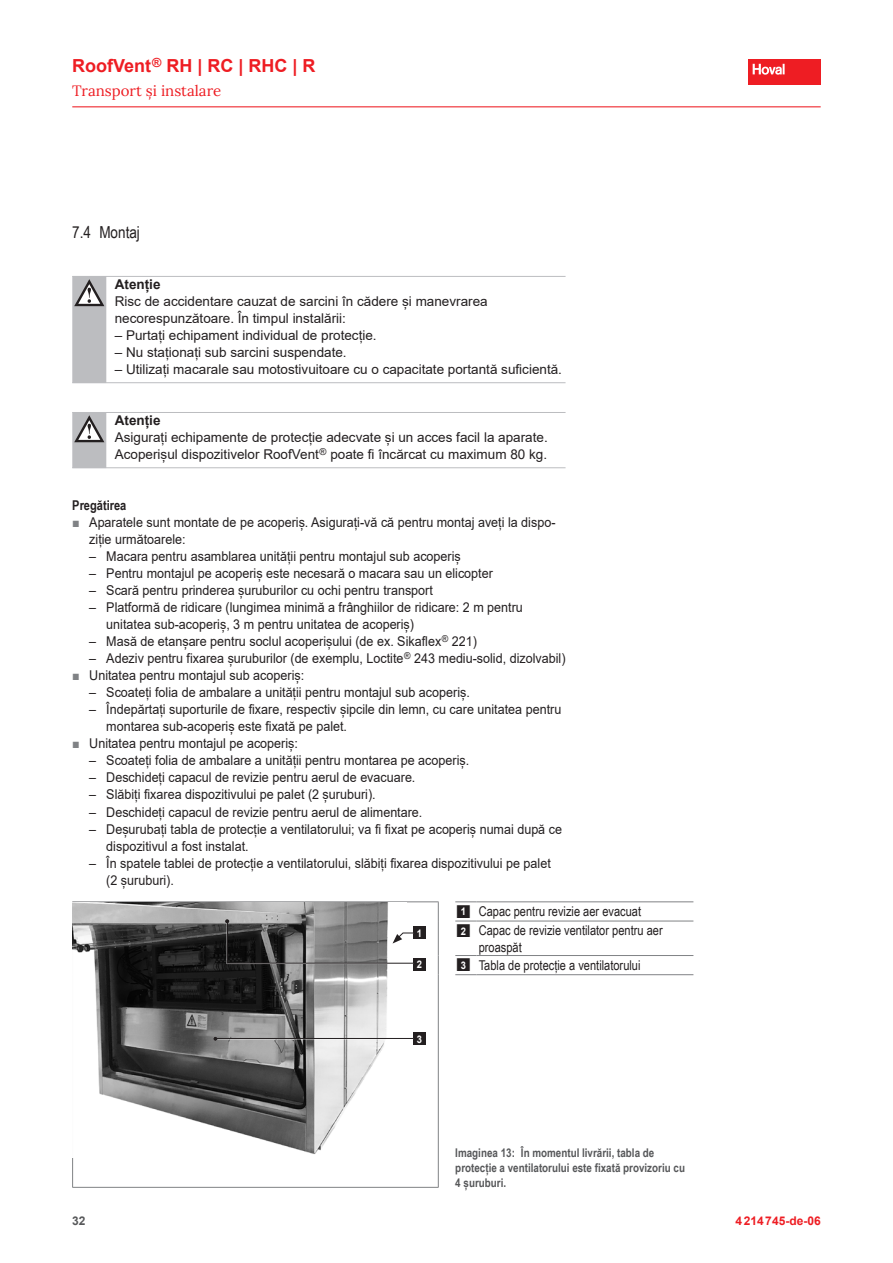
<style>
.page{position:relative;width:893px;height:1263px;background:#fff}
.page>*{position:absolute;margin:0;border:0;box-sizing:border-box;transform-origin:0 0}
.t1{font:700 18px "Arial";color:#ee1d23}
.t2{font:16.5px "Arial Narrow";color:#231f20}
.t3{font:15px "Lora";color:#ee1d23}
.t4{font:13.5px/17px "Arial";color:#231f20;scale:.93 1}
.t5{font:13.5px/17px "Arial";color:#231f20}
.t6{font:13.5px/17px "Arial Narrow";color:#231f20}
.t7{font:700 13.5px "Arial";color:#231f20}
.t8{font:700 13.5px "Arial Narrow";color:#231f20}
.t9{font:700 12px/15px "Arial Narrow";color:#57585a}
.t10{font:700 12px "Arial";color:#ee1d23}
.t11{font:700 12px "Arial";color:#57585a}
.t12{font:700 10.5px "Arial";color:#fff;scale:.9 1}
.s1{color:#808285}
.s2{font-family:"Arial";font-size:27.75px}
.s3{font-family:"Arial";font-weight:700;font-size:10.5px;color:#fff}
</style>
<div class="page">
<div style="left:72px;top:276px;width:34px;height:107px;background:#bcbdc0"></div>
<hr style="left:72px;top:276px;width:494px;height:1px;background:#bcbdc0">
<hr style="left:72px;top:382px;width:494px;height:1px;background:#bcbdc0">
<div style="left:72px;top:412px;width:34px;height:56px;background:#bcbdc0"></div>
<hr style="left:72px;top:412px;width:494px;height:1px;background:#bcbdc0">
<hr style="left:72px;top:467px;width:494px;height:1px;background:#bcbdc0">
<svg style="left:74px;top:279px;width:30px;height:27px"></svg>
<svg style="left:74px;top:415px;width:30px;height:27px"></svg>
<hr style="left:72px;top:1187px;width:367px;height:1px;background:#808285">
<hr style="left:477px;top:921px;width:216px;height:1px;background:#808285">
<hr style="left:477px;top:901px;width:216px;height:1px;background:#808285">
<svg style="left:455px;top:921px;width:22px;height:1px"></svg>
<svg style="left:455px;top:901px;width:22px;height:1px"></svg>
<svg style="left:455px;top:955px;width:22px;height:1px"></svg>
<hr style="left:477px;top:955px;width:216px;height:1px;background:#808285">
<svg style="left:455px;top:974px;width:22px;height:1px"></svg>
<hr style="left:477px;top:974px;width:216px;height:1px;background:#808285">
<hr style="left:72px;top:901px;width:367px;height:1px;background:#808285">
<svg style="left:72px;top:902px;width:1px;height:19px"></svg>
<hr style="left:72px;top:921px;width:1px;height:34px;background:#808285">
<hr style="left:72px;top:975px;width:1px;height:212px;background:#808285">
<svg style="left:438px;top:902px;width:1px;height:19px"></svg>
<hr style="left:438px;top:921px;width:1px;height:34px;background:#808285">
<svg style="left:438px;top:955px;width:1px;height:20px"></svg>
<hr style="left:438px;top:975px;width:1px;height:212px;background:#808285">
<img style="left:73px;top:902px;width:315px;height:252px">
<div style="left:413px;top:926px;width:13px;height:13px;background:#231f20"></div>
<div style="left:413px;top:958px;width:13px;height:12px;background:#231f20"></div>
<div style="left:413px;top:1032px;width:13px;height:13px;background:#231f20"></div>
<hr style="left:215px;top:1038px;width:198px;height:1px;background:#231f20">
<svg style="left:213px;top:1037px;width:4px;height:4px"></svg>
<svg style="left:225px;top:919px;width:189px;height:45px"></svg>
<hr style="left:72px;top:106px;width:749px;height:1px;background:#ee1d23">
<div style="left:748px;top:60px;width:73px;height:25px;background:#ee1d23"></div>
<svg style="left:753px;top:64px;width:32px;height:11px"></svg>
<h1 class="t1" style="left:72px;top:53px;width:245px">RoofVent<sup>®</sup> RH | RC | RHC | R</h1>
<p class="t3" style="left:72px;top:79px;width:150px">Transport și instalare</p>
<p class="t2" style="left:72px;top:220px;width:69px">7.4 Montaj</p>
<p class="t7" style="left:115px;top:275px;width:47px">Atenție</p>
<p class="t5" style="left:115px;top:293px;width:374px">Risc de accidentare cauzat de sarcini în cădere și manevrarea necorespunzătoare. În timpul instalării:</p>
<p class="t5" style="left:115px;top:327px;width:263px">– Purtați echipament individual de protecție.</p>
<p class="t5" style="left:115px;top:344px;width:233px">– Nu staționați sub sarcini suspendate.</p>
<p class="t5" style="left:115px;top:361px;width:449px">– Utilizați macarale sau motostivuitoare cu o capacitate portantă suficientă.</p>
<p class="t7" style="left:115px;top:411px;width:47px">Atenție</p>
<p class="t5" style="left:115px;top:429px;width:434px">Asigurați echipamente de protecție adecvate și un acces facil la aparate.<br>Acoperișul dispozitivelor RoofVent<sup>®</sup> poate fi încărcat cu maximum 80 kg.</p>
<p class="t8" style="left:72px;top:495px;width:56px">Pregătirea</p>
<p class="t4" style="left:89px;top:514px;width:503px;text-indent:-17px"><span class="s1">■</span> Aparatele sunt montate de pe acoperiș. Asigurați-vă că pentru montaj aveți la dispo&shy;ziție următoarele:</p>
<p class="t4" style="left:89px;top:548px;width:401px">– Macara pentru asamblarea unității pentru montajul sub acoperiș</p>
<p class="t4" style="left:89px;top:565px;width:435px">– Pentru montajul pe acoperiș este necesară o macara sau un elicopter</p>
<p class="t4" style="left:89px;top:582px;width:371px">– Scară pentru prinderea șuruburilor cu ochi pentru transport</p>
<p class="t4" style="left:106px;top:599px;width:449px;text-indent:-17px">– Platformă de ridicare (lungimea minimă a frânghiilor de ridicare: 2 m pentru unitatea sub-acoperiș, 3 m pentru unitatea de acoperiș)</p>
<p class="t4" style="left:89px;top:633px;width:418px">– Masă de etanșare pentru soclul acoperișului (de ex. Sikaflex<sup>®</sup> 221)</p>
<p class="t4" style="left:89px;top:650px;width:514px">– Adeziv pentru fixarea șuruburilor (de exemplu, Loctite<sup>®</sup> 243 mediu-solid, dizolvabil)</p>
<p class="t4" style="left:72px;top:667px;width:251px"><span class="s1">■</span> Unitatea pentru montajul sub acoperiș:</p>
<p class="t4" style="left:89px;top:684px;width:411px">– Scoateți folia de ambalare a unității pentru montajul sub acoperiș.</p>
<p class="t4" style="left:106px;top:701px;width:491px;text-indent:-17px">– Îndepărtați suporturile de fixare, respectiv șipcile din lemn, cu care unitatea pentru montarea sub-acoperiș este fixată pe palet.</p>
<p class="t4" style="left:72px;top:735px;width:244px"><span class="s1">■</span> Unitatea pentru montajul pe acoperiș:</p>
<p class="t4" style="left:89px;top:752px;width:410px">– Scoateți folia de ambalare a unității pentru montarea pe acoperiș.</p>
<p class="t4" style="left:89px;top:769px;width:352px">– Deschideți capacul de revizie pentru aerul de evacuare.</p>
<p class="t4" style="left:89px;top:786px;width:309px">– Slăbiți fixarea dispozitivului pe palet (2 șuruburi).</p>
<p class="t4" style="left:89px;top:803px;width:360px">– Deschideți capacul de revizie pentru aerul de alimentare.</p>
<p class="t4" style="left:106px;top:820px;width:491px;text-indent:-17px">– Deșurubați tabla de protecție a ventilatorului; va fi fixat pe acoperiș numai după ce dispozitivul a fost instalat.</p>
<p class="t4" style="left:106px;top:854px;width:479px;text-indent:-17px">– În spatele tablei de protecție a ventilatorului, slăbiți fixarea dispozitivului pe palet (2 șuruburi).</p>
<p class="t11" style="left:72px;top:1212px;width:15px">32</p>
<p class="t12" style="left:417px;top:926px;width:7px">1</p>
<p class="t12" style="left:417px;top:957px;width:7px">2</p>
<p class="t12" style="left:417px;top:1032px;width:7px">3</p>
<p class="t6" style="left:455px;top:902px;width:187px"><span class="s2">■</span><span class="s3">1</span> Capac pentru revizie aer evacuat</p>
<p class="t6" style="left:479px;top:921px;width:185px;text-indent:-23px"><span class="s2">■</span><span class="s3">2</span> Capac de revizie ventilator pentru aer proaspăt</p>
<p class="t6" style="left:455px;top:956px;width:187px"><span class="s2">■</span><span class="s3">3</span> Tabla de protecție a ventilatorului</p>
<p class="t9" style="left:455px;top:1145px;width:231px">Imaginea 13: În momentul livrării, tabla de protecție a ventilatorului este fixată provizoriu cu<br>4 șuruburi.</p>
<p class="t10" style="left:736px;top:1212px;width:87px">4214745-de-06</p>
</div>
